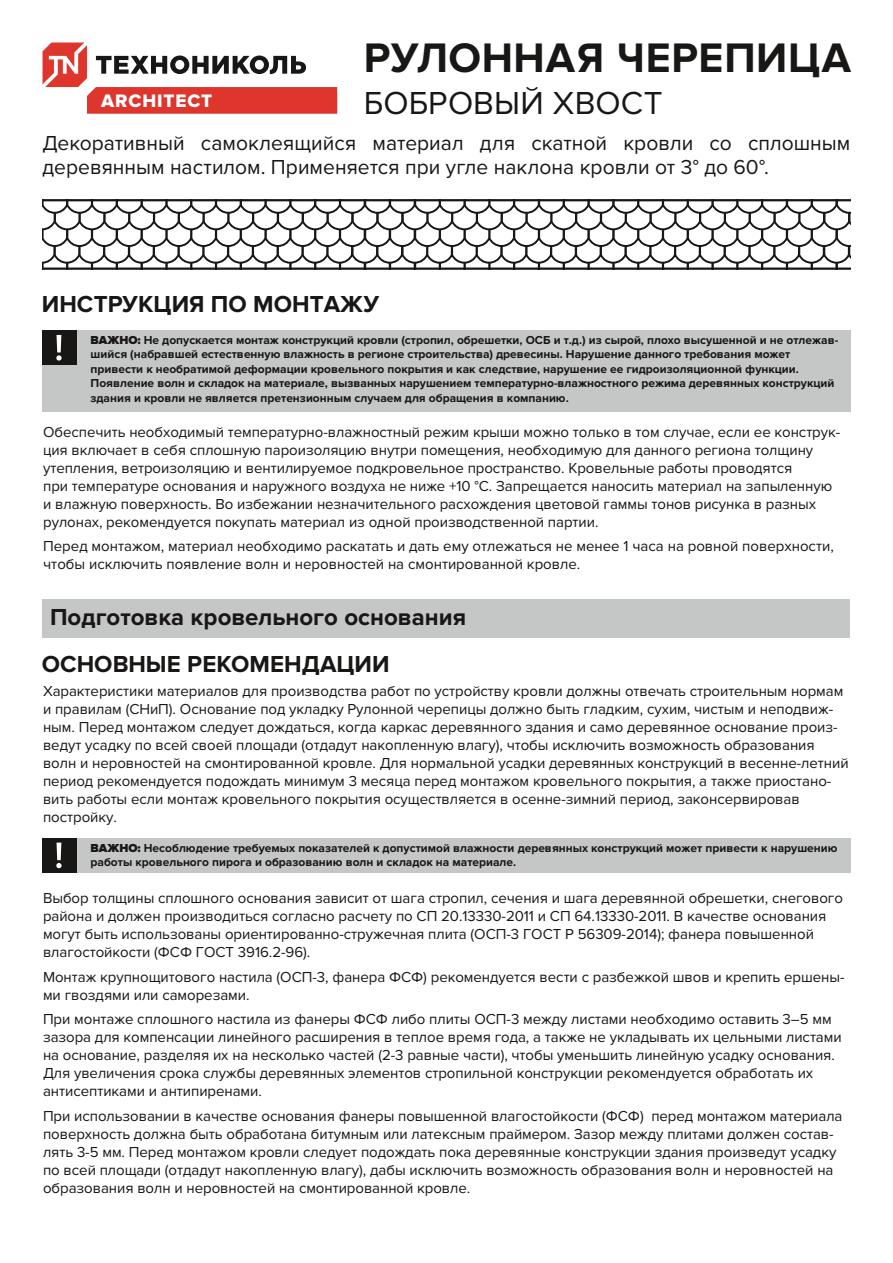
<style>
.page{position:relative;width:893px;height:1263px;background:#fff}
.page>*{position:absolute;margin:0;border:0;box-sizing:border-box;transform-origin:0 0}
.t1{font:700 42.75px "Proxima Nova";letter-spacing:.015em;color:#181716}
.t2{font:33px "Proxima Nova";letter-spacing:.005em;color:#181716}
.t3{font:700 24px/47.2px "Proxima Nova";color:#181716}
.t4{font:21px/24px "Proxima Nova";color:#181716}
.t5{font:18.75px "Proxima Nova Extrabld";letter-spacing:.05em;color:#fff}
.t6{font:15px/18px "Proxima Nova";letter-spacing:-.005em;color:#181716}
.t7{font:700 12px/14.4px "Proxima Nova";color:#181716}
.s1{font-weight:900}
</style>
<div class="page">
<svg style="left:43px;top:201px;width:807px;height:66px"></svg>
<hr style="left:43px;top:199px;width:807px;height:2px;background:#181716">
<hr style="left:43px;top:267px;width:807px;height:2px;background:#181716">
<svg style="left:43px;top:43px;width:294px;height:71px"></svg>
<div style="left:43px;top:599px;width:807px;height:39px;background:#c5c6c6"></div>
<div style="left:43px;top:330px;width:808px;height:82px;background:#c5c6c6"></div>
<div style="left:43px;top:331px;width:34px;height:34px;background:#181716"></div>
<svg style="left:56px;top:335px;width:6px;height:26px"></svg>
<div style="left:43px;top:838px;width:808px;height:34px;background:#c5c6c6"></div>
<div style="left:43px;top:838px;width:34px;height:34px;background:#181716"></div>
<svg style="left:56px;top:842px;width:6px;height:26px"></svg>
<h1 class="t1" style="left:364px;top:33px;width:489px">РУЛОННАЯ ЧЕРЕПИЦА</h1>
<p class="t5" style="left:101px;top:89px;width:113px">ARCHITEСT</p>
<h2 class="t2" style="left:364px;top:84px;width:300px">БОБРОВЫЙ ХВОСТ</h2>
<h3 class="t4" style="left:43px;top:132px;width:809px">Декоративный самоклеящийся материал для скатной кровли со сплошным деревянным настилом. Применяется при угле наклона кровли от 3° до 60°.</h3>
<h3 class="t3" style="left:42px;top:280px;width:339px">ИНСТРУКЦИЯ ПО МОНТАЖУ</h3>
<p class="t7" style="left:91px;top:333px;width:749px"><span class="s1">ВАЖНО:</span> Не допускается монтаж конструкций кровли (стропил, обрешетки, ОСБ и т.д.) из сырой, плохо высушенной и не отлежав&shy;шийся (набравшей естественную влажность в регионе строительства) древесины. Нарушение данного требования может привести к необратимой деформации кровельного покрытия и как следствие, нарушение ее гидроизоляционной функции.<br>Появление волн и складок на материале, вызванных нарушением температурно-влажностного режима деревянных конструкций здания и кровли не является претензионным случаем для обращения в компанию.</p>
<p class="t6" style="left:43px;top:423px;width:799px">Обеспечить необходимый температурно-влажностный режим крыши можно только в том случае, если ее конструк&shy;ция включает в себя сплошную пароизоляцию внутри помещения, необходимую для данного региона толщину утепления, ветроизоляцию и вентилируемое подкровельное пространство. Кровельные работы проводятся<br>при температуре основания и наружного воздуха не ниже +10 °С. Запрещается наносить материал на запыленную и влажную поверхность. Во избежании незначительного расхождения цветовой гаммы тонов рисунка в разных рулонах, рекомендуется покупать материал из одной производственной партии.</p>
<p class="t6" style="left:43px;top:538px;width:792px">Перед монтажом, материал необходимо раскатать и дать ему отлежаться не менее 1 часа на ровной поверхности, чтобы исключить появление волн и неровностей на смонтированной кровле.</p>
<h3 class="t3" style="left:42px;top:594px;width:426px;text-indent:8px">Подготовка кровельного основания<br>ОСНОВНЫЕ РЕКОМЕНДАЦИИ</h3>
<p class="t6" style="left:43px;top:682px;width:807px">Характеристики материалов для производства работ по устройству кровли должны отвечать строительным нормам и правилам (СНиП). Основание под укладку Рулонной черепицы должно быть гладким, сухим, чистым и неподвиж&shy;ным. Перед монтажом следует дождаться, когда каркас деревянного здания и само деревянное основание произ&shy;ведут усадку по всей своей площади (отдадут накопленную влагу), чтобы исключить возможность образования волн и неровностей на смонтированной кровле. Для нормальной усадки деревянных конструкций в весенне-летний период рекомендуется подождать минимум 3 месяца перед монтажом кровельного покрытия, а также приостано&shy;вить работы если монтаж кровельного покрытия осуществляется в осенне-зимний период, законсервировав постройку.</p>
<p class="t7" style="left:91px;top:841px;width:748px"><span class="s1">ВАЖНО:</span> Несоблюдение требуемых показателей к допустимой влажности деревянных конструкций может привести к нарушению работы кровельного пирога и образованию волн и складок на материале.</p>
<p class="t6" style="left:43px;top:890px;width:801px">Выбор толщины сплошного основания зависит от шага стропил, сечения и шага деревянной обрешетки, снегового района и должен производиться согласно расчету по СП 20.13330-2011 и СП 64.13330-2011. В качестве основания могут быть использованы ориентированно-стружечная плита (ОСП-3 ГОСТ Р 56309-2014); фанера повышенной влагостойкости (ФСФ ГОСТ 3916.2-96).</p>
<p class="t6" style="left:43px;top:968px;width:803px">Монтаж крупнощитового настила (ОСП-3, фанера ФСФ) рекомендуется вести с разбежкой швов и крепить ершены&shy;ми гвоздями или саморезами.</p>
<p class="t6" style="left:43px;top:1010px;width:800px">При монтаже сплошного настила из фанеры ФСФ либо плиты ОСП-3 между листами необходимо оставить 3–5 мм зазора для компенсации линейного расширения в теплое время года, а также не укладывать их цельными листами на основание, разделяя их на несколько частей (2-3 равные части), чтобы уменьшить линейную усадку основания.<br>Для увеличения срока службы деревянных элементов стропильной конструкции рекомендуется обработать их антисептиками и антипиренами.</p>
<p class="t6" style="left:43px;top:1107px;width:801px">При использовании в качестве основания фанеры повышенной влагостойкости (ФСФ) перед монтажом материала поверхность должна быть обработана битумным или латексным праймером. Зазор между плитами должен состав&shy;лять 3-5 мм. Перед монтажом кровли следует подождать пока деревянные конструкции здания произведут усадку по всей площади (отдадут накопленную влагу), дабы исключить возможность образования волн и неровностей на образования волн и неровностей на смонтированной кровле.</p>
</div>
